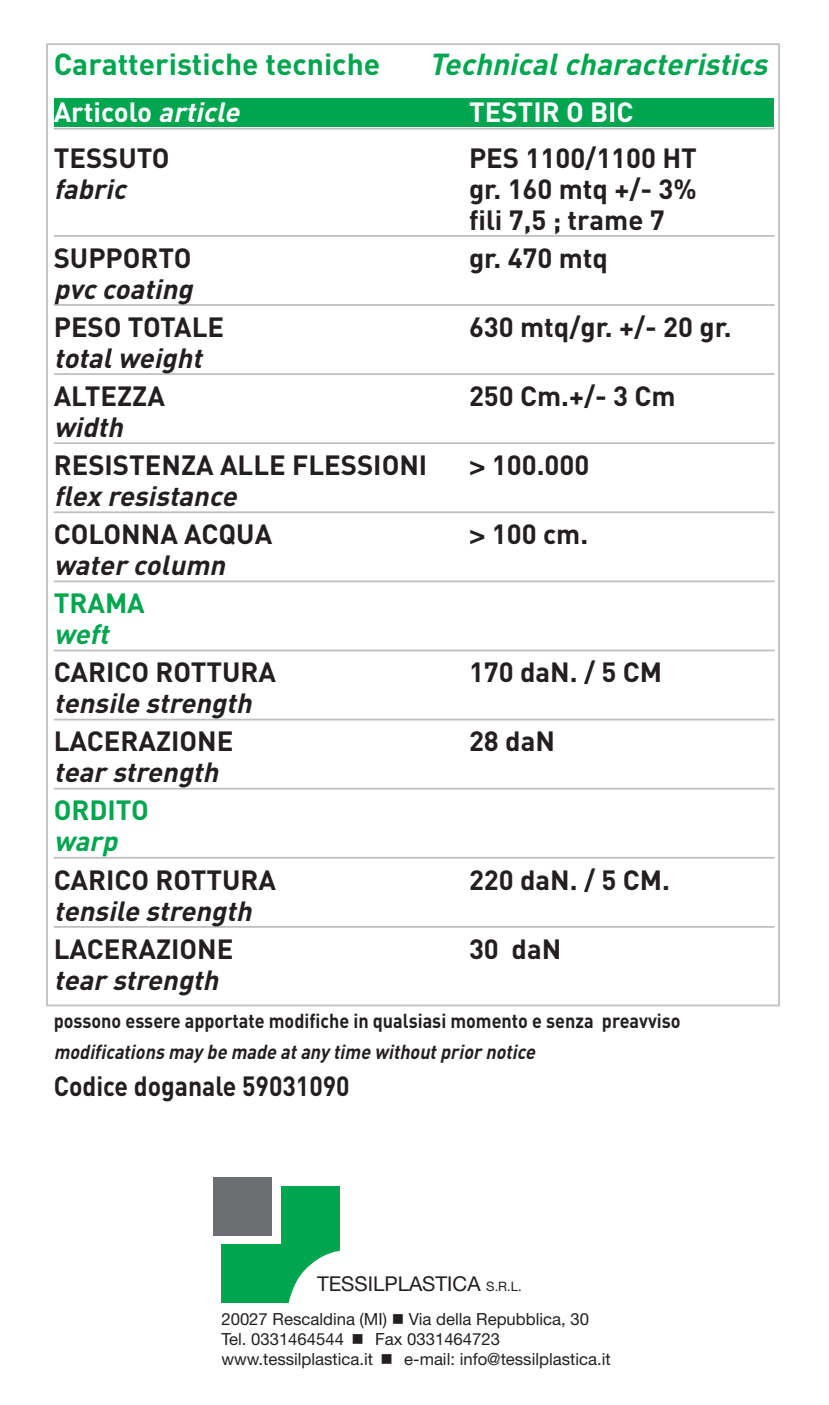
<style>
.page{position:relative;width:829px;height:1405px;background:#fff}
.page>*{position:absolute;margin:0;border:0;box-sizing:border-box;transform-origin:0 0}
.t1{font:italic 700 30px "DIN";color:#00a54f}
.t2{font:700 30px "DIN";color:#00a54f}
.t3{font:700 27.5px/31px "DIN";color:#231f20}
.t4{font:italic 700 27.5px "DIN";color:#231f20}
.t5{font:700 27.5px "DIN";color:#fff}
.t6{font:700 27.5px "DIN";color:#231f20;scale:.9 1}
.t7{font:700 27.5px "DIN";color:#00a54f}
.t8{font:italic 700 27.5px "DIN";color:#00a54f}
.t9{font:20.5px "Helvetica Neue";color:#231f20}
.t10{font:700 20px "DIN";color:#231f20;scale:.9 1}
.t11{font:italic 700 20px "DIN";color:#231f20;scale:.9 1}
.t12{font:16.75px "Helvetica Neue";color:#231f20}
.s1{font-style:italic}
.s2{font-family:"Helvetica Neue"}
.s3{font-size:13px}
</style>
<div class="page">
<div style="left:213px;top:1177px;width:59px;height:58px;background:#6d6e71"></div>
<div style="left:281px;top:1186px;width:59px;height:62px;background:#00a54f"></div>
<div style="left:221px;top:1244px;width:63px;height:59px;background:#00a54f"></div>
<svg style="left:284px;top:1248px;width:55px;height:55px"></svg>
<div style="left:54px;top:98px;width:719px;height:29px;background:#00a54f"></div>
<hr style="left:54px;top:128px;width:720px;height:2px;background:#bdbec1">
<hr style="left:54px;top:235px;width:720px;height:2px;background:#bdbec1">
<hr style="left:54px;top:304px;width:720px;height:2px;background:#bdbec1">
<hr style="left:54px;top:373px;width:720px;height:2px;background:#bdbec1">
<hr style="left:54px;top:442px;width:720px;height:2px;background:#bdbec1">
<hr style="left:54px;top:511px;width:720px;height:2px;background:#bdbec1">
<hr style="left:54px;top:580px;width:720px;height:2px;background:#bdbec1">
<hr style="left:54px;top:649px;width:720px;height:2px;background:#bdbec1">
<hr style="left:54px;top:719px;width:720px;height:1px;background:#bdbec1">
<hr style="left:54px;top:788px;width:720px;height:1px;background:#bdbec1">
<hr style="left:54px;top:857px;width:720px;height:1px;background:#bdbec1">
<hr style="left:54px;top:926px;width:720px;height:2px;background:#bdbec1">
<p class="t2" style="left:54px;top:54px;width:328px">Caratteristiche tecniche</p>
<p class="t1" style="left:428px;top:54px;width:345px">Technicalcharacteristics</p>
<p class="t5" style="left:54px;top:103px;width:192px">Articolo <span class="s1">article</span></p>
<p class="t5" style="left:469px;top:103px;width:166px">TESTIR O BIC</p>
<p class="t3" style="left:54px;top:145px;width:117px">TESSUTO</p>
<p class="t3" style="left:469px;top:145px;width:229px">PES 1100/1100 HT</p>
<p class="t4" style="left:54px;top:179px;width:79px">fabric</p>
<p class="t3" style="left:469px;top:176px;width:229px">gr. 160 mtq +/- 3% fili 7,5 ; trame 7</p>
<p class="t3" style="left:54px;top:245px;width:139px">SUPPORTO</p>
<p class="t3" style="left:469px;top:245px;width:140px">gr. 470 mtq</p>
<p class="t4" style="left:54px;top:279px;width:145px">pvc coating</p>
<p class="t3" style="left:54px;top:314px;width:172px">PESO TOTALE</p>
<p class="t3" style="left:468px;top:314px;width:264px">630 mtq/gr. +/- 20 gr.</p>
<p class="t4" style="left:54px;top:348px;width:155px">totalweight</p>
<p class="t3" style="left:54px;top:383px;width:113px">ALTEZZA</p>
<p class="t3" style="left:468px;top:383px;width:208px">250 Cm.+/- 3 Cm</p>
<p class="t4" style="left:54px;top:417px;width:76px">width</p>
<p class="t3" style="left:54px;top:452px;width:375px">RESISTENZA ALLE FLESSIONI</p>
<p class="t3" style="left:469px;top:452px;width:122px"><span class="s2">&gt;</span> 100.000</p>
<p class="t4" style="left:54px;top:486px;width:189px">flex resistance</p>
<p class="t3" style="left:54px;top:521px;width:220px">COLONNA ACQUA</p>
<p class="t3" style="left:469px;top:521px;width:121px"><span class="s2">&gt;</span> 100 cm.</p>
<p class="t4" style="left:54px;top:555px;width:178px">water column</p>
<p class="t7" style="left:54px;top:593px;width:93px">TRAMA</p>
<p class="t8" style="left:54px;top:624px;width:62px">weft</p>
<p class="t3" style="left:54px;top:660px;width:224px">CARICO ROTTURA</p>
<p class="t3" style="left:468px;top:660px;width:194px">170 daN. / 5 CM</p>
<p class="t4" style="left:54px;top:694px;width:204px">tensile strength</p>
<p class="t3" style="left:54px;top:729px;width:181px">LACERAZIONE</p>
<p class="t3" style="left:468px;top:729px;width:87px">28 daN</p>
<p class="t4" style="left:54px;top:763px;width:171px">tear strength</p>
<p class="t7" style="left:54px;top:801px;width:96px">ORDITO</p>
<p class="t8" style="left:54px;top:832px;width:70px">warp</p>
<p class="t3" style="left:54px;top:867px;width:224px">CARICO ROTTURA</p>
<p class="t3" style="left:469px;top:867px;width:202px">220 daN. / 5 CM.</p>
<p class="t4" style="left:54px;top:901px;width:204px">tensile strength</p>
<p class="t3" style="left:54px;top:936px;width:181px">LACERAZIONE</p>
<p class="t3" style="left:468px;top:936px;width:94px">30 daN</p>
<p class="t4" style="left:54px;top:970px;width:171px">tear strength</p>
<p class="t10" style="left:54px;top:1013px;width:697px">possono essere apportate modifiche in qualsiasi momento e senza preavviso</p>
<p class="t11" style="left:54px;top:1044px;width:540px">modifications may be made atany time withoutprior notice</p>
<p class="t6" style="left:54px;top:1076px;width:330px">Codice doganale 59031090</p>
<p class="t9" style="left:317px;top:1276px;width:206px">TESSILPLASTICA <span class="s3">S.R.L.</span></p>
<p class="t12" style="left:221px;top:1313px;width:167px">20027 Rescaldina (MI)</p>
<p class="t12" style="left:409px;top:1313px;width:181px">Via della Repubblica, 30</p>
<p class="t12" style="left:221px;top:1333px;width:124px">Tel. 0331464544</p>
<p class="t12" style="left:375px;top:1333px;width:126px">Fax 0331464723</p>
<p class="t12" style="left:221px;top:1353px;width:153px">www.tessilplastica.it</p>
<p class="t12" style="left:404px;top:1353px;width:208px">e-mail: info@tessilplastica.it</p>
</div>
